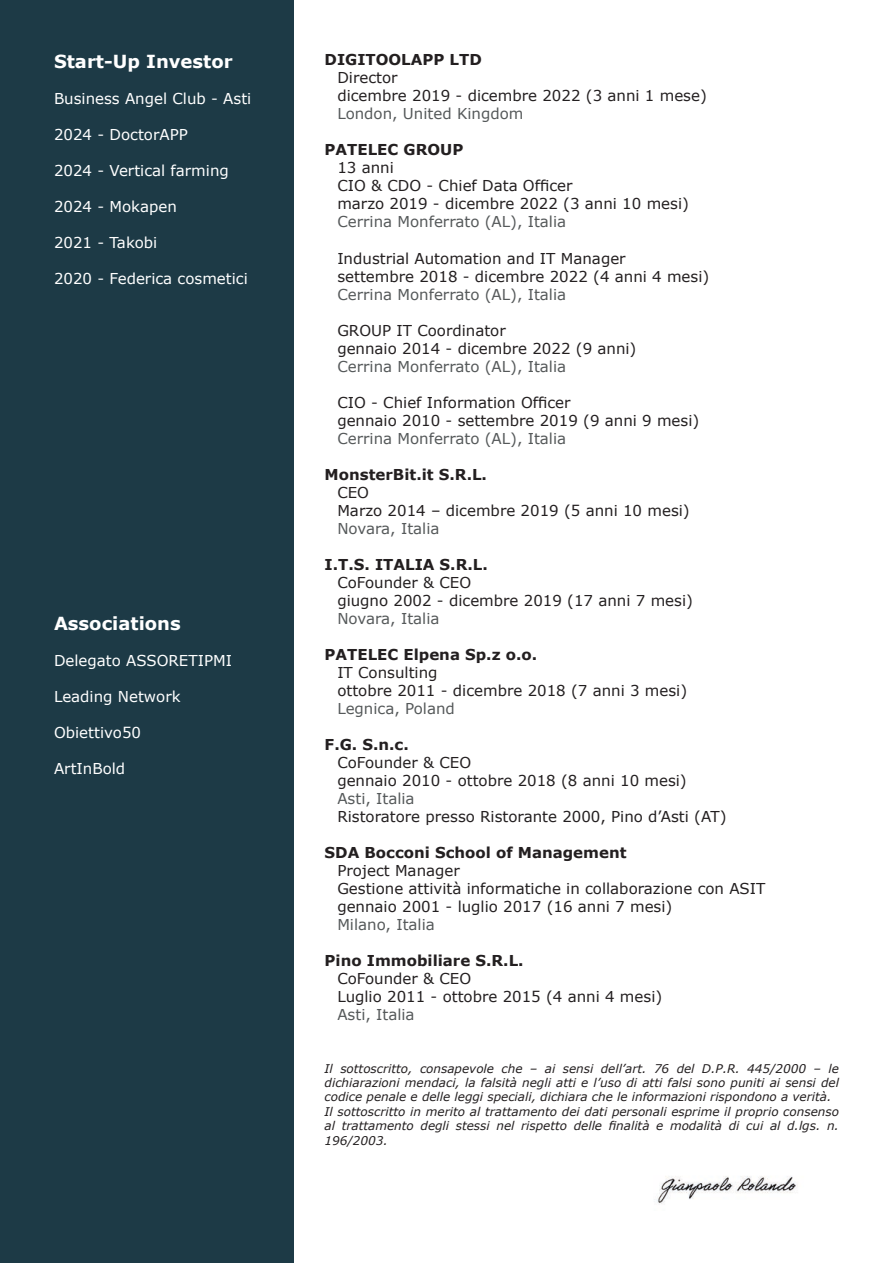
<style>
.page{position:relative;width:893px;height:1263px;background:#fff}
.page>*{position:absolute;margin:0;border:0;box-sizing:border-box;transform-origin:0 0}
.t1{font:700 18px "Verdana";color:#fff}
.t2{font:15px/18px "Verdana";color:#231f20}
.t3{font:15px "Verdana";color:#55595a}
.t4{font:15px "Verdana";color:#fff}
.t5{font:700 15px "Verdana";color:#231f20}
.t6{font:italic 12px/14.4px "Verdana";color:#231f20}
</style>
<div class="page">
<div style="left:0;top:0;width:293px;height:1263px;background:#1d3a46"></div>
<img style="left:656px;top:1176px;width:140px;height:28px">
<p class="t1" style="left:54px;top:50px;width:180px">Start-Up Investor</p>
<p class="t4" style="left:54px;top:89px;width:199px">Business Angel Club - Asti</p>
<p class="t4" style="left:54px;top:125px;width:135px">2024 - DoctorAPP</p>
<p class="t4" style="left:54px;top:161px;width:176px">2024 - Vertical farming</p>
<p class="t4" style="left:54px;top:197px;width:124px">2024 - Mokapen</p>
<p class="t4" style="left:54px;top:233px;width:105px">2021 - Takobi</p>
<p class="t4" style="left:54px;top:269px;width:195px">2020 - Federica cosmetici</p>
<p class="t1" style="left:54px;top:612px;width:128px">Associations</p>
<p class="t4" style="left:54px;top:651px;width:179px">Delegato ASSORETIPMI</p>
<p class="t4" style="left:54px;top:687px;width:128px">Leading Network</p>
<p class="t4" style="left:54px;top:723px;width:89px">Obiettivo50</p>
<p class="t4" style="left:54px;top:759px;width:73px">ArtInBold</p>
<p class="t5" style="left:325px;top:50px;width:159px">DIGITOOLAPP LTD</p>
<p class="t2" style="left:337px;top:69px;width:371px">Director<br>dicembre 2019 - dicembre 2022 (3 anni 1 mese)</p>
<p class="t3" style="left:337px;top:104px;width:188px">London, United Kingdom</p>
<p class="t5" style="left:325px;top:140px;width:140px">PATELEC GROUP</p>
<p class="t2" style="left:337px;top:159px;width:353px">13 anni<br>CIO &amp; CDO - Chief Data Officer<br>marzo 2019 - dicembre 2022 (3 anni 10 mesi)</p>
<p class="t3" style="left:337px;top:212px;width:230px">Cerrina Monferrato (AL), Italia</p>
<p class="t2" style="left:337px;top:249px;width:373px">Industrial Automation and IT Manager<br>settembre 2018 - dicembre 2022 (4 anni 4 mesi)</p>
<p class="t3" style="left:337px;top:284px;width:230px">Cerrina Monferrato (AL), Italia</p>
<p class="t2" style="left:337px;top:321px;width:301px">GROUP IT Coordinator<br>gennaio 2014 - dicembre 2022 (9 anni)</p>
<p class="t3" style="left:337px;top:356px;width:230px">Cerrina Monferrato (AL), Italia</p>
<p class="t2" style="left:337px;top:393px;width:363px">CIO - Chief Information Officer<br>gennaio 2010 - settembre 2019 (9 anni 9 mesi)</p>
<p class="t3" style="left:337px;top:428px;width:230px">Cerrina Monferrato (AL), Italia</p>
<p class="t5" style="left:325px;top:464px;width:164px">MonsterBit.it S.R.L.</p>
<p class="t2" style="left:337px;top:483px;width:354px">CEO<br>Marzo 2014 – dicembre 2019 (5 anni 10 mesi)</p>
<p class="t3" style="left:337px;top:518px;width:104px">Novara, Italia</p>
<p class="t5" style="left:325px;top:554px;width:165px">I.T.S. ITALIA S.R.L.</p>
<p class="t2" style="left:337px;top:573px;width:357px">CoFounder &amp; CEO<br>giugno 2002 - dicembre 2019 (17 anni 7 mesi)</p>
<p class="t3" style="left:337px;top:608px;width:104px">Novara, Italia</p>
<p class="t5" style="left:325px;top:644px;width:214px">PATELEC Elpena Sp.z o.o.</p>
<p class="t2" style="left:337px;top:663px;width:351px">IT Consulting<br>ottobre 2011 - dicembre 2018 (7 anni 3 mesi)</p>
<p class="t3" style="left:337px;top:698px;width:119px">Legnica, Poland</p>
<p class="t5" style="left:325px;top:734px;width:86px">F.G. S.n.c.</p>
<p class="t2" style="left:337px;top:753px;width:351px">CoFounder &amp; CEO<br>gennaio 2010 - ottobre 2018 (8 anni 10 mesi)</p>
<p class="t3" style="left:337px;top:788px;width:79px">Asti, Italia</p>
<p class="t2" style="left:337px;top:807px;width:391px">Ristoratore presso Ristorante 2000, Pino d’Asti (AT)</p>
<p class="t5" style="left:325px;top:842px;width:304px">SDA Bocconi School of Management</p>
<p class="t2" style="left:337px;top:861px;width:429px">Project Manager<br>Gestione attività informatiche in collaborazione con ASIT gennaio 2001 - luglio 2017 (16 anni 7 mesi)</p>
<p class="t3" style="left:337px;top:914px;width:99px">Milano, Italia</p>
<p class="t5" style="left:325px;top:950px;width:201px">Pino Immobiliare S.R.L.</p>
<p class="t2" style="left:337px;top:969px;width:326px">CoFounder &amp; CEO<br>Luglio 2011 - ottobre 2015 (4 anni 4 mesi)</p>
<p class="t3" style="left:337px;top:1004px;width:79px">Asti, Italia</p>
<p class="t6" style="left:325px;top:1061px;width:516px">Il sottoscritto, consapevole che – ai sensi dell’art. 76 del D.P.R. 445/2000 – le dichiarazioni mendaci, la falsità negli atti e l’uso di atti falsi sono puniti ai sensi del codice penale e delle leggi speciali, dichiara che le informazioni rispondono a verità.<br>Il sottoscritto in merito al trattamento dei dati personali esprime il proprio consenso al trattamento degli stessi nel rispetto delle finalità e modalità di cui al d.lgs. n.<br>196/2003.</p>
</div>
